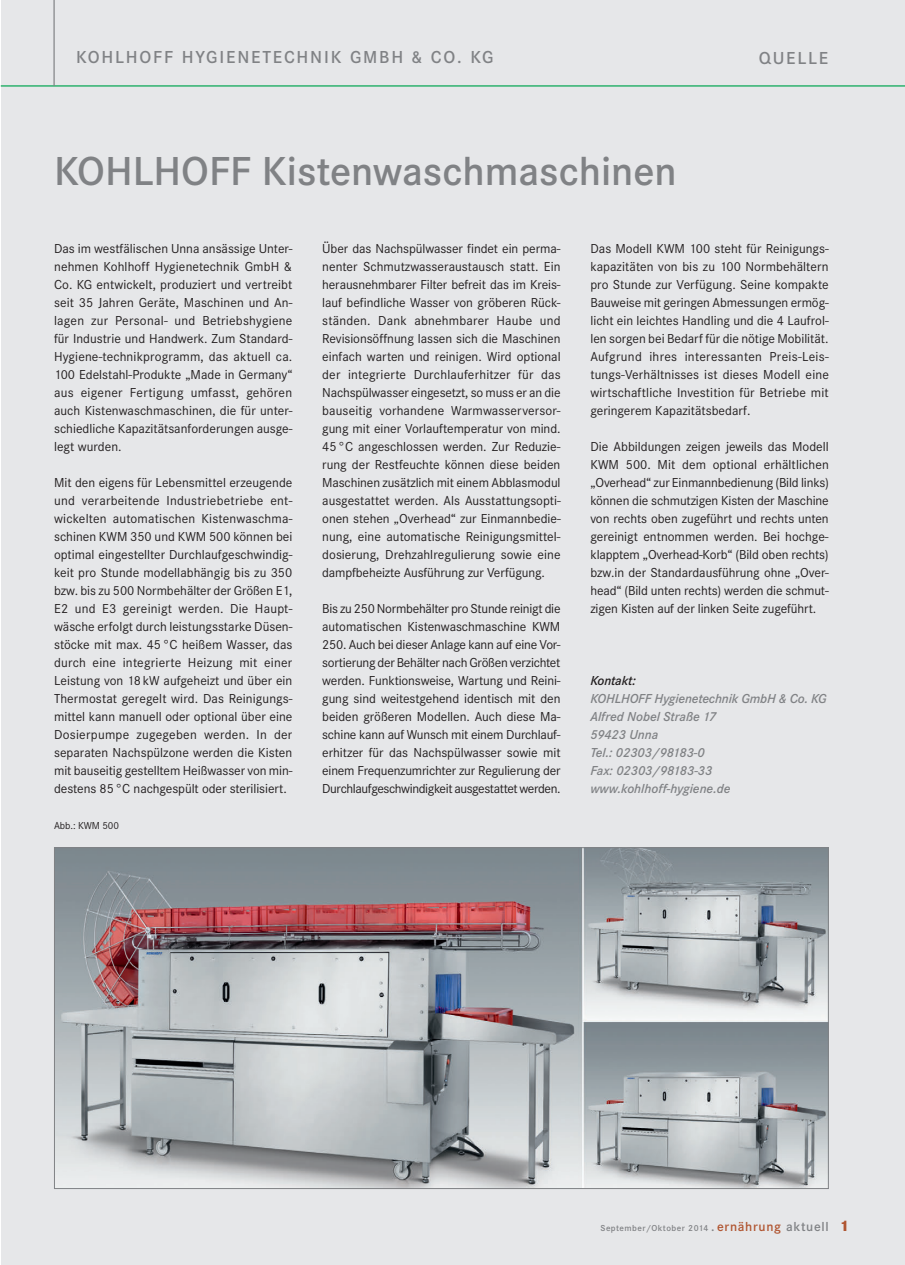
<style>
.page{position:relative;width:905px;height:1265px;background:#fff}
.page>*{position:absolute;margin:0;border:0;box-sizing:border-box;transform-origin:0 0}
.t1{font:600 42px "Corporate S";color:#808285}
.t2{font:600 18px "Corporate S";letter-spacing:.1em;color:#808285}
.t3{font:13.5px/18px "Corporate S";letter-spacing:-.005em;color:#231f20;text-align:justify}
.t4{font:italic 600 13.5px/18px "Corporate S";color:#808285}
.t5{font:italic 600 13.5px "Corporate S";letter-spacing:-.01em;color:#231f20}
.t6{font:10.5px "Corporate S";letter-spacing:-.01em;color:#231f20}
.t7{font:600 9px "Corporate S";letter-spacing:.05em;color:#808285}
.s1{font-size:13.5px}
.s2{font-size:13.5px;color:#b05531}
.s3{font-weight:800;font-size:15.75px;color:#b05531}
</style>
<div class="page">
<div style="left:1px;top:0;width:903px;height:1265px;background:#e6e7e9"></div>
<hr style="left:1px;top:85px;width:903px;height:2px;background:#00a54f">
<hr style="left:53px;top:0;width:2px;height:86px;background:#808285">
<img style="left:56px;top:849px;width:770px;height:338px">
<h2 class="t2" style="left:76px;top:47px;width:39px">KOH</h2>
<h2 class="t2" style="left:77px;top:47px;width:417px">RUBRLHOFF HYGIENETECHNIK GMBH &amp; CO. KG</h2>
<h2 class="t2" style="left:127px;top:47px;width:19px">IK</h2>
<h2 class="t2" style="left:758px;top:48px;width:71px">QUELLE</h2>
<h1 class="t1" style="left:54px;top:147px;width:623px">KOHLHOFF Kistenwaschmaschinen</h1>
<p class="t3" style="left:54px;top:239px;width:240px">Das im westfälischen Unna ansässige Unter&shy;nehmen Kohlhoff Hygienetechnik GmbH &amp; Co. KG entwickelt, produziert und vertreibt seit 35 Jahren Geräte, Maschinen und An&shy;lagen zur Personal- und Betriebshygiene für Industrie und Handwerk. Zum Standard-Hygiene-technikprogramm, das aktuell ca.<br>100 Edelstahl-Produkte „Made in Germany“ aus eigener Fertigung umfasst, gehören auch Kistenwaschmaschinen, die für unter&shy;schiedliche Kapazitätsanforderungen ausge&shy;legt wurden.</p>
<p class="t3" style="left:54px;top:473px;width:240px">Mit den eigens für Lebensmittel erzeugende und verarbeitende Industriebetriebe ent&shy;wickelten automatischen Kistenwaschma&shy;schinen KWM 350 und KWM 500 können bei optimal eingestellter Durchlaufgeschwindig&shy;keit pro Stunde modellabhängig bis zu 350 bzw. bis zu 500 Normbehälter der Größen E1, E2 und E3 gereinigt werden. Die Haupt&shy;wäsche erfolgt durch leistungsstarke Düsen&shy;stöcke mit max. 45°C heißem Wasser, das durch eine integrierte Heizung mit einer Leistung von 18kW aufgeheizt und über ein Thermostat geregelt wird. Das Reinigungs&shy;mittel kann manuell oder optional über eine Dosierpumpe zugegeben werden. In der separaten Nachspülzone werden die Kisten mit bauseitig gestelltem Heißwasser von min&shy;destens 85°C nachgespült oder sterilisiert.</p>
<p class="t6" style="left:54px;top:819px;width:66px">Abb.: KWM 500</p>
<p class="t3" style="left:322px;top:239px;width:240px">Über das Nachspülwasser findet ein perma&shy;nenter Schmutzwasseraustausch statt. Ein herausnehmbarer Filter befreit das im Kreis&shy;lauf befindliche Wasser von gröberen Rück&shy;ständen. Dank abnehmbarer Haube und Revisionsöffnung lassen sich die Maschinen einfach warten und reinigen. Wird optional der integrierte Durchlauferhitzer für das Nachspülwasser eingesetzt, so muss er an die bauseitig vorhandene Warmwasserversor&shy;gung mit einer Vorlauftemperatur von mind.<br>45°C angeschlossen werden. Zur Reduzie&shy;rung der Restfeuchte können diese beiden Maschinen zusätzlich mit einem Abblasmodul ausgestattet werden. Als Ausstattungsopti&shy;onen stehen „Overhead“ zur Einmannbedie&shy;nung, eine automatische Reinigungsmittel&shy;dosierung, Drehzahlregulierung sowie eine dampfbeheizte Ausführung zur Verfügung.</p>
<p class="t3" style="left:322px;top:599px;width:240px">Bis zu 250 Normbehälter pro Stunde reinigt die automatischen Kistenwaschmaschine KWM 250. Auch bei dieser Anlage kann auf eine Vor&shy;sortierung der Behälter nach Größen verzichtet werden. Funktionsweise, Wartung und Reini&shy;gung sind weitestgehend identisch mit den beiden größeren Modellen. Auch diese Ma&shy;schine kann auf Wunsch mit einem Durchlauf&shy;erhitzer für das Nachspülwasser sowie mit einem Frequenzumrichter zur Regulierung der Durchlaufgeschwindigkeit ausgestattet werden.</p>
<p class="t3" style="left:590px;top:239px;width:240px">Das Modell KWM 100 steht für Reinigungs&shy;kapazitäten von bis zu 100 Normbehältern pro Stunde zur Verfügung. Seine kompakte Bauweise mit geringen Abmessungen ermög&shy;licht ein leichtes Handling und die 4 Laufrol&shy;len sorgen bei Bedarf für die nötige Mobilität.<br>Aufgrund ihres interessanten Preis-Leis&shy;tungs-Verhältnisses ist dieses Modell eine wirtschaftliche Investition für Betriebe mit geringerem Kapazitätsbedarf.</p>
<p class="t3" style="left:590px;top:437px;width:240px">Die Abbildungen zeigen jeweils das Modell KWM 500. Mit dem optional erhältlichen „Overhead“ zur Einmannbedienung (Bild links) können die schmutzigen Kisten der Maschine von rechts oben zugeführt und rechts unten gereinigt entnommen werden. Bei hochge&shy;klapptem „Overhead-Korb“ (Bild oben rechts) bzw.in der Standardausführung ohne „Over&shy;head“ (Bild unten rechts) werden die schmut&shy;zigen Kisten auf der linken Seite zugeführt.</p>
<p class="t5" style="left:590px;top:672px;width:47px">Kontakt:</p>
<p class="t4" style="left:590px;top:689px;width:238px">KOHLHOFF Hygienetechnik GmbH &amp; Co. KG<br>Alfred Nobel Straße 17<br>59423 Unna<br>Tel.: 02303/98183-0<br>Fax: 02303/98183-33 www.kohlhoff-hygiene.de</p>
<p class="t7" style="left:600px;top:1222px;width:250px">September/Oktober 2014 <span class="s1">.</span> <span class="s2">ernährung</span> <span class="s1">aktuell</span> <span class="s3">1</span></p>
</div>
